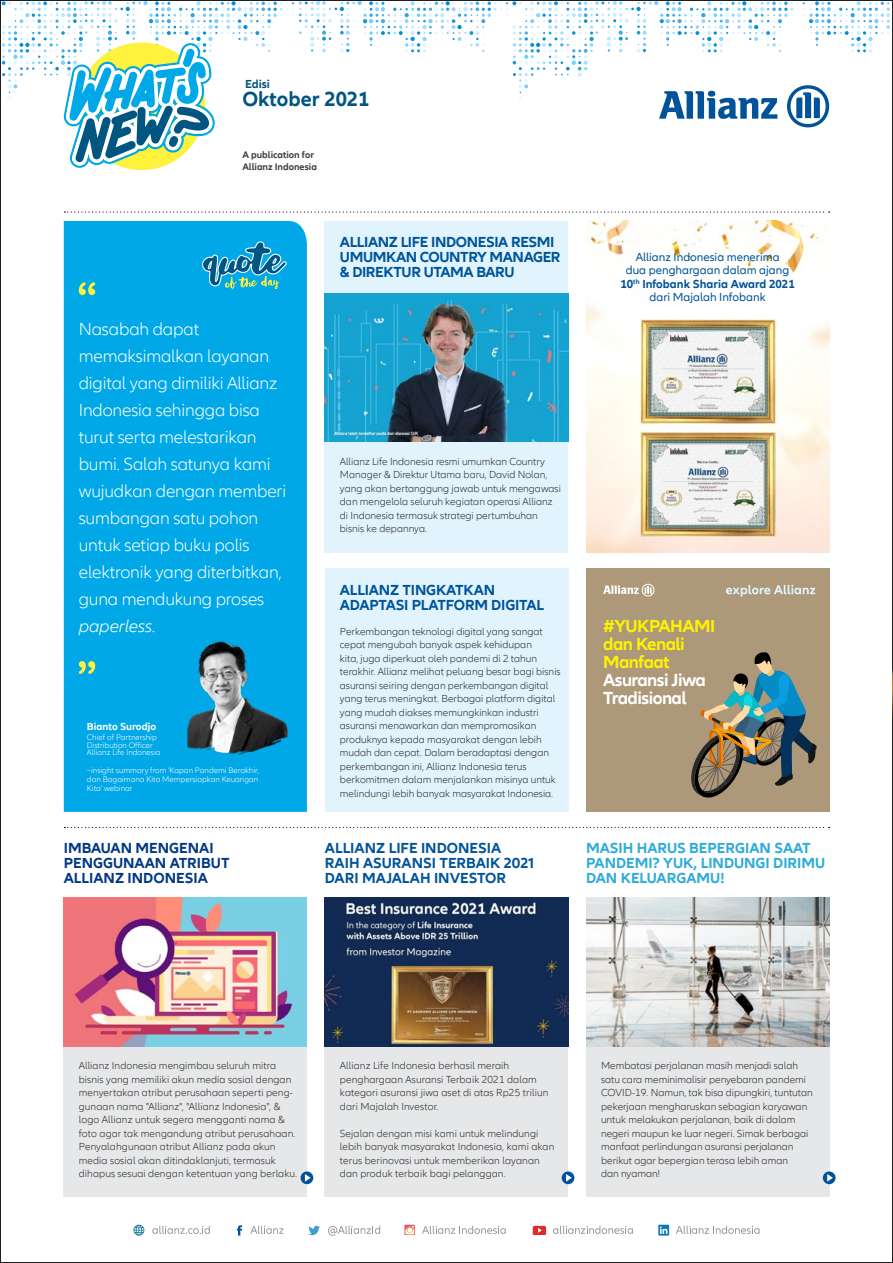
<style>
.page{position:relative;width:893px;height:1263px;background:#fff}
.page>*{position:absolute;margin:0;border:0;box-sizing:border-box;transform-origin:0 0}
.t1{font:700 21px "Allianz Neo";color:#005581}
.t2{font:300 18px/27px "Allianz Neo";letter-spacing:-.01em;color:#fff}
.t3{font:700 18px/18px "Allianz Neo";letter-spacing:-.03em;color:#fff200}
.t4{font:700 18px/18px "Allianz Neo";letter-spacing:-.03em;color:#fff}
.t5{font:700 15px/15px "Allianz Neo";letter-spacing:-.01em;color:#005499}
.t6{font:700 15px/15px "Allianz Neo";color:#2eabd9}
.t7{font:700 15px/15px "Allianz Neo";color:#003882}
.t8{font:12px/13.5px "Allianz Neo";color:#005399;text-align:center}
.t9{font:700 12px "Allianz Neo";color:#005581}
.t10{font:300 10.5px/13.5px "Allianz Neo";color:#292829}
.t11{font:700 10.5px "Allianz Neo";color:#fff}
.t12{font:700 9.75px/12px "Allianz Neo";color:#414042}
.t13{font:300 8.25px/7.5px "Allianz Neo";color:#fff}
.s1{font-style:italic}
.s2{font-weight:700}
</style>
<div class="page">
<div style="left:586px;top:1046px;width:243px;height:150px;background:#e6e7e8"></div>
<div style="left:325px;top:1046px;width:243px;height:150px;background:#e6e7e8"></div>
<div style="left:64px;top:1046px;width:243px;height:150px;background:#e6e7e8"></div>
<div style="left:64px;top:221px;width:243px;height:591px;background:#00a8e8"></div>
<div style="left:325px;top:221px;width:243px;height:331px;background:#e1f4fd"></div>
<svg style="left:1px;top:1px;width:889px;height:167px"></svg>
<svg style="left:152px;top:1226px;width:58px;height:8px"></svg>
<svg style="left:133px;top:1225px;width:11px;height:10px"></svg>
<svg style="left:676px;top:1226px;width:83px;height:8px"></svg>
<svg style="left:658px;top:1225px;width:11px;height:10px"></svg>
<svg style="left:533px;top:1226px;width:13px;height:9px"></svg>
<svg style="left:553px;top:1226px;width:80px;height:8px"></svg>
<svg style="left:404px;top:1225px;width:11px;height:10px"></svg>
<svg style="left:422px;top:1226px;width:84px;height:8px"></svg>
<svg style="left:328px;top:1226px;width:52px;height:9px"></svg>
<svg style="left:308px;top:1226px;width:12px;height:9px"></svg>
<svg style="left:237px;top:1225px;width:5px;height:10px"></svg>
<svg style="left:250px;top:1226px;width:34px;height:8px"></svg>
<div style="left:586px;top:569px;width:243px;height:243px;background:#ad997a"></div>
<div style="left:325px;top:569px;width:243px;height:243px;background:#e1f4fd"></div>
<svg style="left:64px;top:211px;width:766px;height:2px"></svg>
<svg style="left:64px;top:827px;width:766px;height:1px"></svg>
<svg style="left:79px;top:282px;width:16px;height:13px"></svg>
<svg style="left:79px;top:661px;width:16px;height:13px"></svg>
<svg style="left:202px;top:241px;width:85px;height:48px;background:#2ba0c8"></svg>
<img style="left:325px;top:897px;width:243px;height:149px">
<img style="left:325px;top:293px;width:243px;height:149px">
<img style="left:586px;top:897px;width:243px;height:149px">
<img style="left:586px;top:221px;width:243px;height:331px">
<img style="left:185px;top:638px;width:105px;height:119px">
<svg style="left:726px;top:585px;width:89px;height:11px"></svg>
<svg style="left:603px;top:584px;width:51px;height:12px"></svg>
<img style="left:64px;top:897px;width:243px;height:149px">
<svg style="left:892px;top:666px;width:1px;height:60px"></svg>
<svg style="left:691px;top:652px;width:126px;height:146px"></svg>
<svg style="left:823px;top:1171px;width:13px;height:13px"></svg>
<svg style="left:827px;top:1174px;width:6px;height:7px"></svg>
<div style="left:562px;top:1171px;width:12px;height:13px;background:#005399;border-radius:50%"></div>
<svg style="left:566px;top:1174px;width:6px;height:7px"></svg>
<svg style="left:301px;top:1171px;width:12px;height:13px"></svg>
<svg style="left:305px;top:1174px;width:6px;height:7px"></svg>
<p class="t9" style="left:245px;top:77px;width:26px">Edisi</p>
<h1 class="t1" style="left:242px;top:87px;width:129px">Oktober 2021</h1>
<p class="t12" style="left:242px;top:149px;width:76px">A publication for<br>Allianz Indonesia</p>
<p class="t2" style="left:79px;top:316px;width:209px">Nasabah dapat memaksimalkan layanan digital yang dimiliki Allianz<br>Indonesia sehingga bisa turut serta melestarikan bumi. Salah satunya kami wujudkan dengan memberi sumbangan satu pohon untuk setiap buku polis elektronik yang diterbitkan, guna mendukung proses <span class="s1">paperless</span>.</p>
<p class="t11" style="left:87px;top:720px;width:71px">Bianto Surodjo</p>
<p class="t13" style="left:87px;top:734px;width:75px">Chief of Partnership<br>Distribution Officer<br>Allianz Life Indonesia</p>
<p class="t13" style="left:87px;top:766px;width:173px;line-height:9px;text-align:justify">–insight summary from 'Kapan Pandemi Berakhir, dan Bagaimana Kita Mempersiapkan Keuangan Kita' webinar</p>
<h3 class="t7" style="left:64px;top:841px;width:167px">IMBAUAN MENGENAI<br>PENGGUNAAN ATRIBUT<br>ALLIANZ INDONESIA</h3>
<h3 class="t5" style="left:340px;top:235px;width:222px">ALLIANZ LIFE INDONESIA RESMI<br>UMUMKAN COUNTRY MANAGER &amp; DIREKTUR UTAMA BARU</h3>
<p class="t10" style="left:340px;top:455px;width:222px">Allianz Life Indonesia resmi umumkan Country Manager &amp; Direktur Utama baru, David Nolan, yang akan bertanggung jawab untuk mengawasi dan mengelola seluruh kegiatan operasi Allianz di Indonesia termasuk strategi pertumbuhan bisnis ke depannya.</p>
<h3 class="t5" style="left:340px;top:583px;width:206px">ALLIANZ TINGKATKAN<br>ADAPTASI PLATFORM DIGITAL</h3>
<p class="t10" style="left:340px;top:625px;width:222px">Perkembangan teknologi digital yang sangat cepat mengubah banyak aspek kehidupan<br>kita, juga diperkuat oleh pandemi di 2 tahun terakhir. Allianz melihat peluang besar bagi bisnis asuransi seiring dengan perkembangan digital yang terus meningkat. Berbagai platform digital yang mudah diakses memungkinkan industri asuransi menawarkan dan mempromosikan produknya kepada masyarakat dengan lebih mudah dan cepat. Dalam beradaptasi dengan perkembangan ini, Allianz Indonesia terus berkomitmen dalam menjalankan misinya untuk melindungi lebih banyak masyarakat Indonesia.</p>
<h3 class="t5" style="left:325px;top:841px;width:211px">ALLIANZ LIFE INDONESIA<br>RAIH ASURANSI TERBAIK 2021<br>DARI MAJALAH INVESTOR</h3>
<p class="t8" style="left:620px;top:250px;width:176px">Allianz Indonesia menerima<br>dua penghargaan dalam ajang<br><span class="s2">10</span><sup>th</sup> <span class="s2">Infobank Sharia Award 2021 </span>dari Majalah Infobank</p>
<h2 class="t3" style="left:603px;top:617px;width:113px">#YUKPAHAMI dan Kenali<br>Manfaat</h2>
<h2 class="t4" style="left:603px;top:671px;width:104px">Asuransi Jiwa<br>Tradisional</h2>
<h3 class="t6" style="left:586px;top:841px;width:241px">MASIH HARUS BEPERGIAN SAAT<br>PANDEMI? YUK, LINDUNGI DIRIMU<br>DAN KELUARGAMU!</h3>
<p class="t10" style="left:79px;top:1059px;width:220px">Allianz Indonesia mengimbau seluruh mitra bisnis yang memiliki akun media sosial dengan menyertakan atribut perusahaan seperti peng&shy;gunaan nama "Allianz", "Allianz Indonesia", &amp; logo Allianz untuk segera mengganti nama &amp; foto agar tak mengandung atribut perusahaan.<br>Penyalahgunaan atribut Allianz pada akun media sosial akan ditindaklanjuti, termasuk dihapus sesuai dengan ketentuan yang berlaku.</p>
<p class="t10" style="left:340px;top:1059px;width:210px">Allianz Life Indonesia berhasil meraih penghargaan Asuransi Terbaik 2021 dalam kategori asuransi jiwa aset di atas Rp25 triliun dari Majalah Investor.</p>
<p class="t10" style="left:340px;top:1127px;width:216px">Sejalan dengan misi kami untuk melindungi lebih banyak masyarakat Indonesia, kami akan terus berinovasi untuk memberikan layanan dan produk terbaik bagi pelanggan.</p>
<p class="t10" style="left:601px;top:1059px;width:213px">Membatasi perjalanan masih menjadi salah satu cara meminimalisir penyebaran pandemi COVID-19. Namun, tak bisa dipungkiri, tuntutan pekerjaan mengharuskan sebagian karyawan untuk melakukan perjalanan, baik di dalam negeri maupun ke luar negeri. Simak berbagai manfaat perlindungan asuransi perjalanan berikut agar bepergian terasa lebih aman<br>dan nyaman!</p>
</div>
